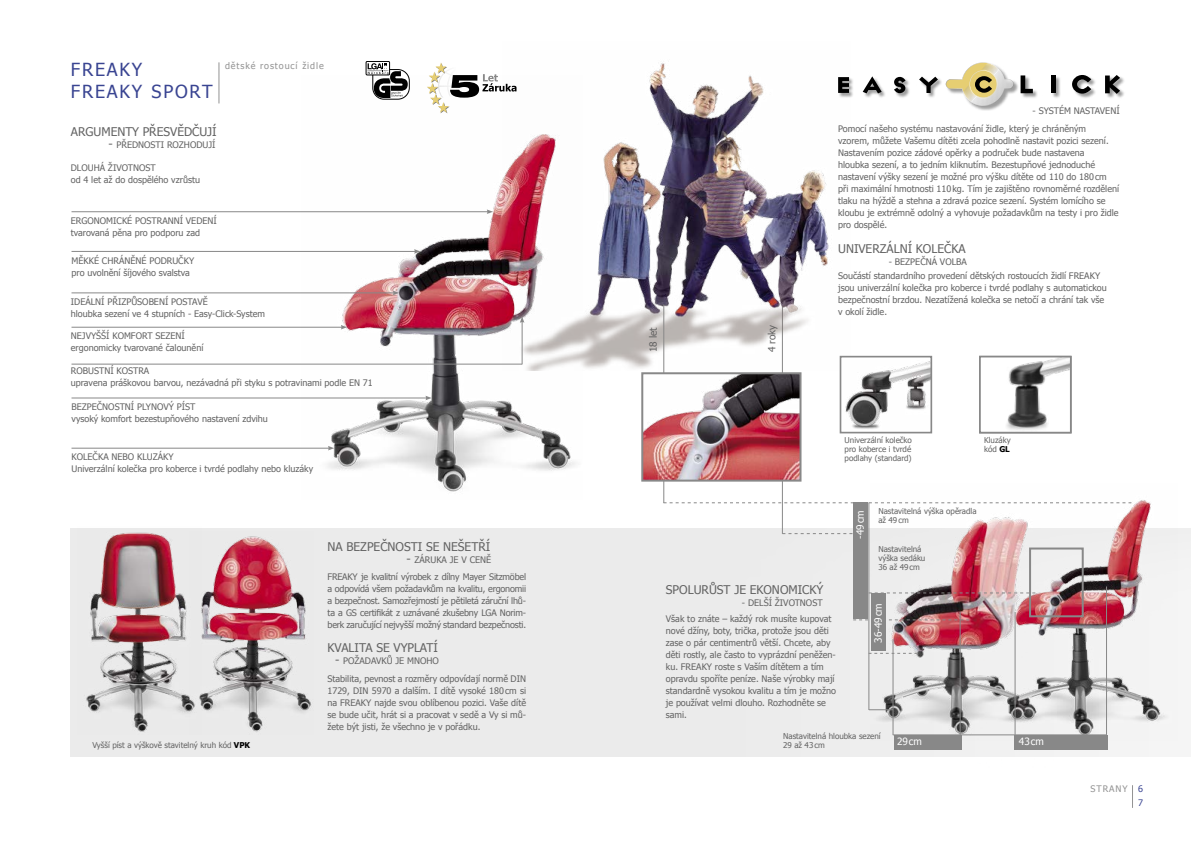
<style>
.page{position:relative;width:1191px;height:842px;background:#fff}
.page>*{position:absolute;margin:0;border:0;box-sizing:border-box;transform-origin:0 0}
.t1{font:18px/21.6px "Tahoma";letter-spacing:.1em;color:#3a4592}
.t2{font:12px "Tahoma";color:#636363}
.t3{font:10px "Tahoma";color:#fff}
.t4{font:10px "Tahoma";color:#636363}
.t5{font:9px/12px "Tahoma";color:#636363}
.t6{font:9px/17.7px "Tahoma";letter-spacing:-.02em;color:#636363}
.t7{font:9px "Tahoma";letter-spacing:.1em;color:#939393}
.t8{font:9px/14px "Tahoma";color:#3a4592}
.t9{font:8px/9px "Tahoma";color:#636363}
.s1{font-size:12px}
.s2{font-weight:700;color:#000}
</style>
<div class="page">
<div style="left:71px;top:529px;width:1120px;height:228px;background:#ebebeb"></div>
<hr style="left:782px;top:306px;width:1px;height:228px;background:#888">
<img style="left:671px;top:478px;width:520px;height:272px">
<img style="left:871px;top:484px;width:306px;height:257px">
<img style="left:301px;top:77px;width:275px;height:415px">
<svg style="left:1132px;top:785px;width:1px;height:23px"></svg>
<img style="left:502px;top:63px;width:348px;height:307px">
<div style="left:838px;top:62px;width:287px;height:49px;background:#000;opacity:.4"></div>
<svg style="left:945px;top:62px;width:68px;height:44px"></svg>
<svg style="left:894px;top:77px;width:11px;height:16px"></svg>
<svg style="left:919px;top:77px;width:19px;height:16px"></svg>
<svg style="left:862px;top:76px;width:19px;height:17px"></svg>
<svg style="left:838px;top:77px;width:11px;height:16px"></svg>
<svg style="left:1020px;top:75px;width:12px;height:18px"></svg>
<hr style="left:1051px;top:75px;width:4px;height:18px;background:#000">
<svg style="left:1072px;top:75px;width:19px;height:19px"></svg>
<svg style="left:1105px;top:75px;width:15px;height:19px"></svg>
<hr style="left:892px;top:639px;width:1px;height:96px;background:#888">
<hr style="left:960px;top:612px;width:1px;height:123px;background:#888">
<hr style="left:1014px;top:612px;width:1px;height:123px;background:#888">
<hr style="left:1106px;top:586px;width:1px;height:149px;background:#888">
<hr style="left:892px;top:735px;width:214px;height:1px;background:#888">
<svg style="left:869px;top:709px;width:24px;height:1px"></svg>
<hr style="left:868px;top:502px;width:1px;height:208px;background:#888">
<svg style="left:664px;top:502px;width:467px;height:1px"></svg>
<svg style="left:868px;top:593px;width:167px;height:1px"></svg>
<svg style="left:853px;top:620px;width:116px;height:1px"></svg>
<svg style="left:868px;top:653px;width:49px;height:1px"></svg>
<div style="left:854px;top:502px;width:14px;height:116px;background:#888"></div>
<div style="left:871px;top:593px;width:15px;height:58px;background:#888"></div>
<div style="left:894px;top:735px;width:67px;height:15px;background:#888"></div>
<div style="left:1014px;top:735px;width:93px;height:15px;background:#888"></div>
<svg style="left:782px;top:533px;width:70px;height:1px"></svg>
<hr style="left:663px;top:304px;width:1px;height:199px;background:#888">
<img style="left:644px;top:375px;width:154px;height:104px">
<div style="left:641px;top:372px;width:160px;height:110px;border:2px solid #888"></div>
<div style="left:1029px;top:547px;width:54px;height:70px;border:2px solid #888"></div>
<hr style="left:71px;top:211px;width:417px;height:1px;background:#888">
<svg style="left:487px;top:209px;width:6px;height:5px"></svg>
<hr style="left:71px;top:251px;width:345px;height:1px;background:#888">
<svg style="left:414px;top:249px;width:6px;height:5px"></svg>
<hr style="left:71px;top:293px;width:323px;height:1px;background:#888">
<svg style="left:393px;top:291px;width:6px;height:4px"></svg>
<hr style="left:71px;top:364px;width:451px;height:1px;background:#888">
<hr style="left:522px;top:321px;width:1px;height:43px;background:#888">
<svg style="left:520px;top:316px;width:4px;height:7px"></svg>
<hr style="left:71px;top:327px;width:271px;height:1px;background:#888">
<svg style="left:341px;top:325px;width:6px;height:4px"></svg>
<hr style="left:71px;top:448px;width:258px;height:1px;background:#888">
<svg style="left:328px;top:446px;width:6px;height:4px"></svg>
<hr style="left:219px;top:62px;width:1px;height:41px;background:#939393">
<svg style="left:427px;top:63px;width:89px;height:50px"></svg>
<img style="left:201px;top:536px;width:110px;height:196px">
<img style="left:842px;top:360px;width:87px;height:69px">
<div style="left:839px;top:356px;width:93px;height:77px;border:2px solid #888"></div>
<img style="left:1006px;top:359px;width:62px;height:71px">
<div style="left:979px;top:356px;width:92px;height:77px;border:2px solid #888"></div>
<hr style="left:71px;top:398px;width:356px;height:1px;background:#888">
<svg style="left:425px;top:396px;width:7px;height:4px"></svg>
<img style="left:78px;top:528px;width:123px;height:204px">
<div style="left:366px;top:61px;width:24px;height:14px;border:1px solid #000"></div>
<svg style="left:367px;top:63px;width:42px;height:36px"></svg>
<h1 class="t1" style="left:71px;top:58px;width:143px">Freaky<br>Freaky sport</h1>
<p class="t7" style="left:225px;top:60px;width:100px">dětské rostoucí židle</p>
<h2 class="t2" style="left:71px;top:123px;width:39px">Argumenty</h2>
<h2 class="t2" style="left:143px;top:123px;width:76px">přesvědčují</h2>
<p class="t5" style="left:108px;top:138px;width:37px"><span class="s1">-</span> přednost</p>
<p class="t5" style="left:161px;top:138px;width:13px">i roz</p>
<p class="t5" style="left:184px;top:138px;width:33px">hodují</p>
<p class="t5" style="left:71px;top:162px;width:131px;text-indent:17px">uhá životnost<br>od 4 let až do dospělého vzrůstu</p>
<p class="t5" style="left:71px;top:162px;width:7px">Dlo</p>
<p class="t5" style="left:71px;top:214px;width:147px;text-indent:109px">í vedení tvarovaná pěna pro podporu zad</p>
<p class="t5" style="left:71px;top:254px;width:120px">Měkké chráněné područky pro uvolnění šíjového svalstva</p>
<p class="t5" style="left:71px;top:295px;width:73px">Ideáln í přizpůsoben</p>
<p class="t5" style="left:165px;top:295px;width:13px">í postav</p>
<p class="t5" style="left:71px;top:214px;width:24px">Ergonom</p>
<p class="t5" style="left:113px;top:214px;width:29px">ické postrann</p>
<p class="t5" style="left:71px;top:295px;width:196px;text-indent:132px">ě<br>hloubka sezení ve 4 stupních - Easy-Click-System</p>
<p class="t5" style="left:71px;top:330px;width:134px;text-indent:111px">í ergonomicky tvarované čalounění</p>
<p class="t5" style="left:71px;top:330px;width:21px">Nejvyšš</p>
<p class="t5" style="left:106px;top:330px;width:13px">í komfort</p>
<p class="t5" style="left:155px;top:330px;width:7px">sezen</p>
<p class="t5" style="left:71px;top:364px;width:303px">Robustní kostra<br>upravena práškovou barvou, nezávadná při styku s potravinami podle EN 71</p>
<p class="t5" style="left:71px;top:400px;width:198px;text-indent:97px">ý píst<br>vysoký komfort bezestupňového nastavení zdvihu</p>
<p class="t5" style="left:71px;top:400px;width:12px">Bezpečnostn</p>
<p class="t5" style="left:131px;top:400px;width:13px">í plynov</p>
<p class="t5" style="left:71px;top:450px;width:243px;text-indent:66px">kluzáky<br>Univerzální kolečka pro koberce i tvrdé podlahy nebo kluzáky</p>
<p class="t5" style="left:71px;top:450px;width:12px">Kolečka</p>
<p class="t5" style="left:112px;top:450px;width:7px">nebo</p>
<p class="t9" style="left:92px;top:740px;width:159px">Vyšší píst a výškově stavitelný kruh kód <span class="s2">VPK</span></p>
<h2 class="t2" style="left:327px;top:538px;width:158px">NA BEZPEČNOSTI SE NEŠETŘÍ</h2>
<p class="t5" style="left:406px;top:553px;width:61px"><span class="s1">-</span> záruka je vcen</p>
<p class="t6" style="left:327px;top:550px;width:200px;text-indent:159px">ě<br>FREAKY je kvalitní výrobek z dílny Mayer Sitzmöbel</p>
<p class="t5" style="left:327px;top:583px;width:200px;text-align:justify">a odpovídá všem požadavkům na kvalitu, ergonomii a bezpečnost. Samozřejmostí je pětiletá záruční lhů&shy;ta a GS certifikát z uznávané zkušebny LGA Norim&shy;berk zaručující nejvyšší možný standard bezpečnosti.</p>
<h2 class="t2" style="left:327px;top:640px;width:111px">Kvalita se vyplatí</h2>
<p class="t5" style="left:335px;top:655px;width:15px"><span class="s1">-</span> poža</p>
<p class="t5" style="left:365px;top:655px;width:50px">davků je mno</p>
<p class="t5" style="left:327px;top:652px;width:200px;line-height:17.7px;text-indent:99px">ho<br>Stabilita, pevnost a rozměry odpovídají normě DI N</p>
<p class="t5" style="left:327px;top:684px;width:200px;text-align:justify">1729, DI N 5970 a dalším. I dítě vysoké 180cm si na FREAKY najde svou oblíbenou pozici. Vaše dítě se bude učit, hrát si a pracovat v sedě a Vy si mů&shy;žete být jisti, že všechno je v pořádku.</p>
<p class="t4" style="left:646px;top:352px;width:26px;rotate:-90deg">18 let</p>
<p class="t4" style="left:765px;top:352px;width:29px;rotate:-90deg">4 roky</p>
<p class="t5" style="left:838px;top:102px;width:283px;line-height:17.7px;text-indent:194px">- SYSTÉM NASTAVENí<br>Pomocí našeho systému nastavování židle, který je chráněným</p>
<p class="t5" style="left:838px;top:134px;width:282px">vzorem, můžete Vašemu dítěti zcela pohodlně nastavit pozici sezení.<br>Nastavením pozice zádové opěrky a područek bude nastavena<br>hloubka sezení, a to jedním kliknutím. Bezestupňové jednoduché nastavení výšky sezení je možné pro výšku dítěte od 110 do 180cm při maximální hmotnosti 110kg. Tím je zajištěno rovnoměrné rozdělení tlaku na hýždě a stehna a zdravá pozice sezení. Systém lomícího se kloubu je extrémně odolný a vyhovuje požadavkům na testy i pro židle pro dospělé.</p>
<h2 class="t2" style="left:838px;top:241px;width:129px">UNIVERZÁLNÍ KOLEČKA</h2>
<p class="t5" style="left:838px;top:254px;width:263px;line-height:14.3px;text-indent:51px">- BEZPEČNÁ VOLBA<br>Součástí standardního provedení dětských rostoucích židlí FREAKY</p>
<p class="t5" style="left:838px;top:282px;width:270px">jsou univerzální kolečka pro koberce i tvrdé podlahy s automatickou bezpečnostní brzdou. Nezatížená kolečka se netočí a chrání tak vše v okolí židle.</p>
<p class="t9" style="left:844px;top:435px;width:69px;text-align:justify">Univerzální kolečko pro koberce i tvrdé podlahy (standard)</p>
<p class="t9" style="left:984px;top:435px;width:28px">Kluzáky kód <span class="s2">GL</span></p>
<h2 class="t2" style="left:666px;top:581px;width:93px">Spolurůst je ekonom</h2>
<h2 class="t2" style="left:797px;top:581px;width:27px">ický</h2>
<p class="t5" style="left:666px;top:594px;width:167px;line-height:15.7px;text-indent:76px">- DELŠÍ životnost<br>Však to znáte – každý rok musíte kupovat</p>
<p class="t5" style="left:666px;top:624px;width:172px">nové džíny, boty, trička, protože jsou děti zase o pár centimentrů větší. Chcete, aby děti rostly, ale často to vyprázdní peněžen&shy;ku. FREAKY roste s Vaším dítětem a tím opravdu spoříte peníze. Naše výrobky mají standardně vysokou kvalitu a tím je možno je používat velmi dlouho. Rozhodněte se sami.</p>
<p class="t3" style="left:853px;top:539px;width:30px;rotate:-90deg">-49cm</p>
<p class="t9" style="left:878px;top:506px;width:100px">Nastavitelná výška opěradla až 49cm</p>
<p class="t9" style="left:878px;top:545px;width:49px">Nastavitelná výška sedáku<br>36 až 49cm</p>
<p class="t3" style="left:871px;top:643px;width:41px;rotate:-90deg">36-49cm</p>
<p class="t9" style="left:783px;top:731px;width:99px">Nastavitelná hloubka sezení<br>29 až 43cm</p>
<p class="t3" style="left:897px;top:735px;width:26px">29cm</p>
<p class="t3" style="left:1019px;top:735px;width:26px">43cm</p>
<p class="t7" style="left:1090px;top:783px;width:38px">strany</p>
<p class="t8" style="left:1138px;top:781px;width:6px">6<br>7</p>
</div>
